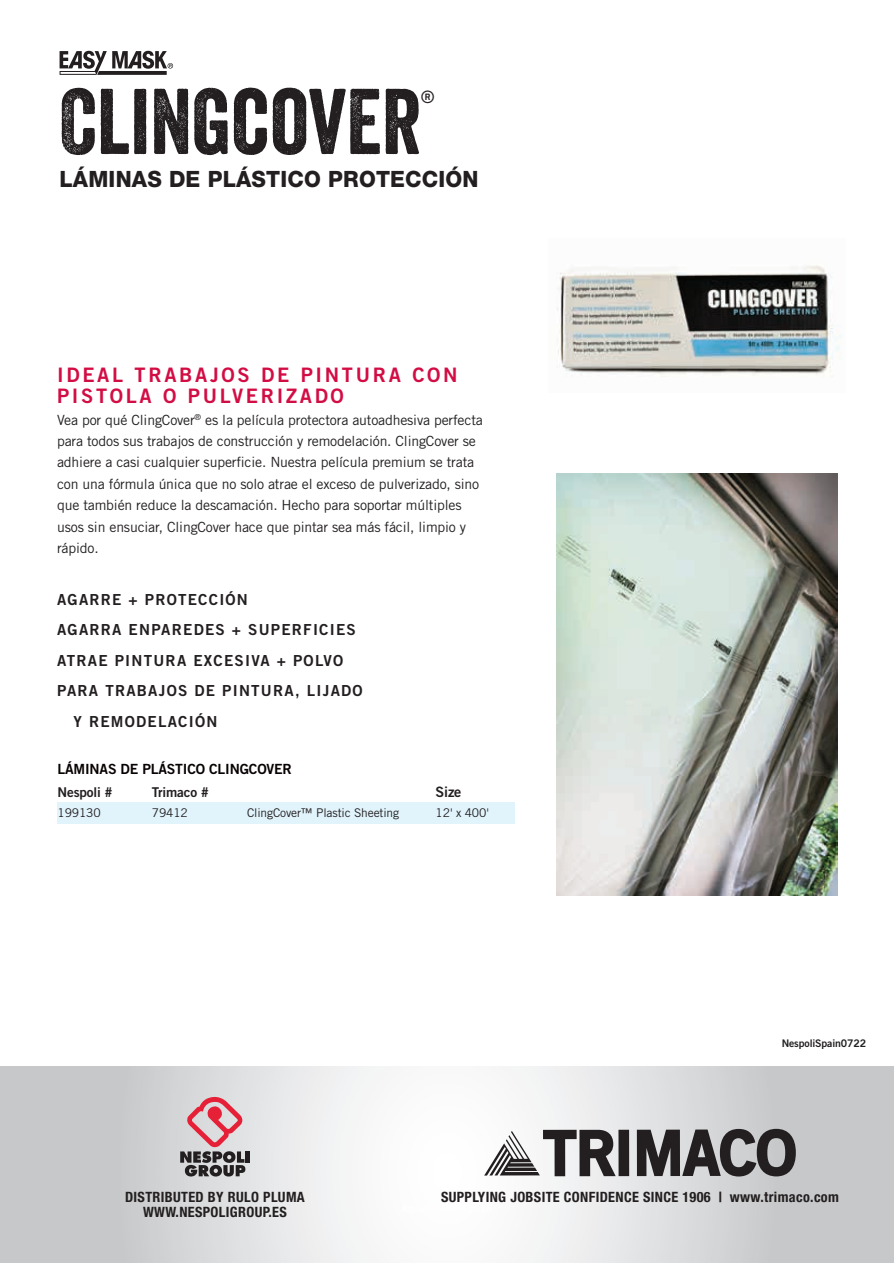
<style>
.page{position:relative;width:894px;height:1263px;background:#fff}
.page>*{position:absolute;margin:0;border:0;box-sizing:border-box;transform-origin:0 0}
.t1{font:90px "Veneer";color:#231f20}
.t2{font:800 22.5px "Helvetica Neue LT Pro";letter-spacing:.01em;color:#231f20;scale:.96 1}
.t3{font:19.95px/21px "Trade Gothic Bold Two";letter-spacing:.135em;color:#d20d44}
.t4{font:18.3px "Veneer";color:#231f20}
.t5{font:15.15px "Trade Gothic Bold Two";letter-spacing:.08em;color:#231f20}
.t6{font:14.4px "Trade Gothic Bold Two";color:#231f20}
.t7{font:700 condensed 14.25px "Helvetica Neue LT Std";letter-spacing:.025em;color:#231f20}
.t8{font:14.1px/21.5px "Trade Gothic";letter-spacing:-.01em;color:#231f20}
.t9{font:14.1px "Trade Gothic Bold Two";letter-spacing:-.01em;color:#080302}
.t10{font:13.5px "Trade Gothic Bold Two";letter-spacing:-.01em;color:#231f20}
.t11{font:12px "Trade Gothic";letter-spacing:-.01em;color:#231f20}
.t12{font:10.5px "Trade Gothic Bold Two";letter-spacing:-.01em;color:#231f20}
</style>
<div class="page">
<img style="left:557px;top:265px;width:285px;height:112px">
<img style="left:556px;top:473px;width:281px;height:422px">
<svg style="left:60px;top:51px;width:113px;height:24px"></svg>
<svg style="left:0;top:1066px;width:893px;height:197px"></svg>
<div style="left:618px;top:1129px;width:11px;height:47px;background:#231f20"></div>
<svg style="left:636px;top:1128px;width:159px;height:48px;background:#6b696b"></svg>
<svg style="left:484px;top:1129px;width:131px;height:47px"></svg>
<hr style="left:245px;top:1151px;width:4px;height:11px;background:#221e1f">
<svg style="left:180px;top:1097px;width:65px;height:79px;background:#ba979c"></svg>
<div style="left:57px;top:802px;width:458px;height:21px;background:#e1f4fc"></div>
<h1 class="t1" style="left:60px;top:67px;width:363px">CLINGCOVER</h1>
<p class="t4" style="left:421px;top:87px;width:15px">®</p>
<h2 class="t2" style="left:60px;top:166px;width:438px">LÁMINAS DE PLÁSTICO PROTECCIÓN</h2>
<h3 class="t3" style="left:57px;top:364px;width:402px">IDEAL TRABAJOS DE PINTURA CON<br>PISTOLA O PULVERIZADO</h3>
<p class="t8" style="left:57px;top:409px;width:427px">Vea por qué ClingCover<sup>®</sup> es la película protectora autoadhesiva perfecta para todos sus trabajos de construcción y remodelación. ClingCover se adhiere a casi cualquier superficie. Nuestra película premium se trata con una fórmula única que no solo atrae el exceso de pulverizado, sino que también reduce la descamación. Hecho para soportar múltiples usos sin ensuciar, ClingCover hace que pintar sea más fácil, limpio y rápido.</p>
<p class="t5" style="left:57px;top:590px;width:192px">AGARRE + PROTECCIÓN</p>
<p class="t5" style="left:57px;top:620px;width:300px">AGARRA ENPAREDES + SUPERFICIES</p>
<p class="t5" style="left:57px;top:651px;width:288px">ATRAE PINTURA EXCESIVA + POLVO</p>
<p class="t5" style="left:57px;top:681px;width:307px">PARA TRABAJOS DE PINTURA, LIJADO</p>
<p class="t5" style="left:73px;top:711px;width:145px">Y REMODELACIÓN</p>
<p class="t9" style="left:57px;top:760px;width:236px">LÁMINAS DE PLÁSTICO CLINGCOVER</p>
<p class="t10" style="left:57px;top:784px;width:57px">Nespoli #</p>
<p class="t10" style="left:152px;top:784px;width:59px">Trimaco #</p>
<p class="t6" style="left:435px;top:783px;width:27px">Size</p>
<p class="t11" style="left:57px;top:805px;width:45px">199130</p>
<p class="t11" style="left:152px;top:805px;width:38px">79412</p>
<p class="t11" style="left:247px;top:805px;width:153px">ClingCover™ Plastic Sheeting</p>
<p class="t11" style="left:435px;top:805px;width:55px">12' x 400'</p>
<p class="t12" style="left:781px;top:1036px;width:86px">NespoliSpain0722</p>
<p class="t7" style="left:125px;top:1188px;width:181px">DISTRIBUTED BY RULO PLUMA</p>
<p class="t7" style="left:441px;top:1188px;width:399px">SUPPLYING JOBSITE CONFIDENCE SINCE 1906 | www.trimaco.com</p>
<p class="t7" style="left:143px;top:1203px;width:145px">WWW.NESPOLIGROUP.ES</p>
</div>
